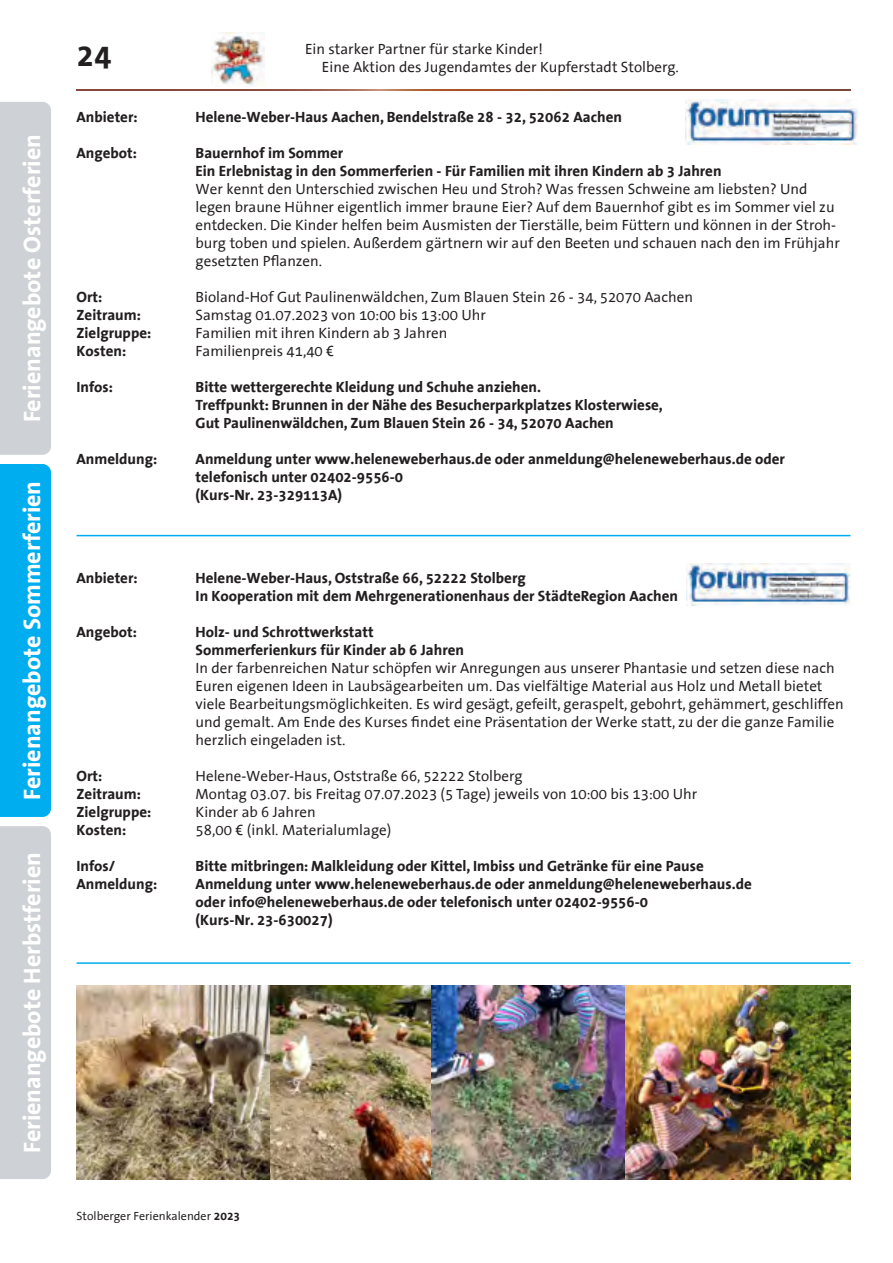
<style>
.page{position:relative;width:893px;height:1263px;background:#fff}
.page>*{position:absolute;margin:0;border:0;box-sizing:border-box;transform-origin:0 0}
.t1{font:700 32.25px "The Sans Office";color:#231f20}
.t2{font:700 24px "The Sans Office";color:#fff}
.t3{font:15px/18px "The Sans Office";color:#231f20}
.t4{font:700 15px/18px "The Sans Office";color:#231f20}
.t5{font:12px "The Sans Office";color:#231f20}
.s1{font-weight:700}
</style>
<div class="page">
<img style="left:212px;top:33px;width:53px;height:53px">
<svg style="left:77px;top:89px;width:773px;height:2px;background:#8e513d"></svg>
<div style="left:0;top:102px;width:51px;height:353px;background:#ced1d5"></div>
<div style="left:0;top:464px;width:51px;height:353px;background:#00aeef"></div>
<div style="left:0;top:826px;width:51px;height:353px;background:#ced1d5"></div>
<img style="left:686px;top:564px;width:164px;height:42px">
<hr style="left:77px;top:535px;width:773px;height:1px;background:#00aeef">
<hr style="left:77px;top:962px;width:773px;height:2px;background:#00aeef">
<img style="left:686px;top:100px;width:171px;height:44px">
<img style="left:77px;top:985px;width:773px;height:194px">
<h2 class="t2" style="left:19px;top:422px;width:290px;rotate:-90deg">Ferienangebote Osterferien</h2>
<h2 class="t2" style="left:19px;top:800px;width:321px;rotate:-90deg">Ferienangebote Sommerferien</h2>
<h2 class="t2" style="left:19px;top:1153px;width:303px;rotate:-90deg">Ferienangebote Herbstferien</h2>
<h1 class="t1" style="left:77px;top:38px;width:37px">24</h1>
<p class="t3" style="left:322px;top:40px;width:359px;text-indent:-17px">Ein starker Partner für starke Kinder!<br>Eine Aktion des Jugendamtes der Kupferstadt Stolberg.</p>
<p class="t4" style="left:77px;top:108px;width:63px">Anbieter:</p>
<p class="t4" style="left:196px;top:108px;width:428px">Helene-Weber-Haus Aachen, Bendelstraße 28 - 32, 52062 Aachen</p>
<p class="t4" style="left:77px;top:144px;width:62px">Angebot:</p>
<p class="t4" style="left:196px;top:144px;width:527px">Bauernhof im Sommer<br>Ein Erlebnistag in den Sommerferien - Für Familien mit ihren Kindern ab 3 Jahren</p>
<p class="t3" style="left:196px;top:180px;width:646px">Wer kennt den Unterschied zwischen Heu und Stroh? Was fressen Schweine am liebsten? Und legen braune Hühner eigentlich immer braune Eier? Auf dem Bauernhof gibt es im Sommer viel zu entdecken. Die Kinder helfen beim Ausmisten der Tierställe, beim Füttern und können in der Stroh&shy;burg toben und spielen. Außerdem gärtnern wir auf den Beeten und schauen nach den im Frühjahr gesetzten Pflanzen.</p>
<p class="t4" style="left:77px;top:288px;width:27px">Ort:</p>
<p class="t3" style="left:196px;top:288px;width:499px">Bioland-Hof Gut Paulinenwäldchen, Zum Blauen Stein 26 - 34, 52070 Aachen</p>
<p class="t4" style="left:77px;top:306px;width:66px">Zeitraum:</p>
<p class="t3" style="left:196px;top:306px;width:292px">Samstag 01.07.2023 von 10:00 bis 13:00 Uhr</p>
<p class="t4" style="left:77px;top:324px;width:76px">Zielgruppe:</p>
<p class="t3" style="left:196px;top:324px;width:253px">Familien mit ihren Kindern ab 3 Jahren</p>
<p class="t4" style="left:77px;top:342px;width:51px">Kosten:</p>
<p class="t3" style="left:196px;top:342px;width:140px">Familienpreis 41,40 €</p>
<p class="t4" style="left:77px;top:378px;width:38px">Infos:</p>
<p class="t4" style="left:196px;top:378px;width:469px">Bitte wettergerechte Kleidung und Schuhe anziehen.<br>Treffpunkt: Brunnen in der Nähe des Besucherparkplatzes Klosterwiese,<br>Gut Paulinenwäldchen, Zum Blauen Stein 26 - 34, 52070 Aachen</p>
<p class="t4" style="left:77px;top:450px;width:82px">Anmeldung:</p>
<p class="t4" style="left:196px;top:450px;width:591px">Anmeldung unter www.heleneweberhaus.de oder anmeldung@heleneweberhaus.de oder telefonisch unter 02402-9556-0<br>(Kurs-Nr. 23-329113A)</p>
<p class="t4" style="left:77px;top:570px;width:63px">Anbieter:</p>
<p class="t4" style="left:196px;top:570px;width:484px">Helene-Weber-Haus, Oststraße 66, 52222 Stolberg<br>In Kooperation mit dem Mehrgenerationenhaus der StädteRegion Aachen</p>
<p class="t4" style="left:77px;top:624px;width:62px">Angebot:</p>
<p class="t4" style="left:196px;top:624px;width:270px">Holz- und Schrottwerkstatt<br>Sommerferienkurs für Kinder ab 6 Jahren</p>
<p class="t3" style="left:196px;top:660px;width:649px">In der farbenreichen Natur schöpfen wir Anregungen aus unserer Phantasie und setzen diese nach Euren eigenen Ideen in Laubsägearbeiten um. Das vielfältige Material aus Holz und Metall bietet viele Bearbeitungsmöglichkeiten. Es wird gesägt, gefeilt, geraspelt, gebohrt, gehämmert, geschliffen und gemalt. Am Ende des Kurses findet eine Präsentation der Werke statt, zu der die ganze Familie herzlich eingeladen ist.</p>
<p class="t4" style="left:77px;top:768px;width:27px">Ort:</p>
<p class="t3" style="left:196px;top:768px;width:329px">Helene-Weber-Haus, Oststraße 66, 52222 Stolberg</p>
<p class="t4" style="left:77px;top:786px;width:66px">Zeitraum:</p>
<p class="t3" style="left:196px;top:786px;width:503px">Montag 03.07. bis Freitag 07.07.2023 (5 Tage) jeweils von 10:00 bis 13:00 Uhr</p>
<p class="t4" style="left:77px;top:804px;width:76px">Zielgruppe:</p>
<p class="t3" style="left:196px;top:804px;width:122px">Kinder ab 6 Jahren</p>
<p class="t4" style="left:77px;top:822px;width:51px">Kosten:</p>
<p class="t3" style="left:196px;top:822px;width:197px">58,00 € (inkl. Materialumlage)</p>
<p class="t4" style="left:77px;top:858px;width:40px">Infos/</p>
<p class="t4" style="left:196px;top:858px;width:510px">Bitte mitbringen: Malkleidung oder Kittel, Imbiss und Getränke für eine Pause</p>
<p class="t4" style="left:77px;top:876px;width:82px">Anmeldung:</p>
<p class="t4" style="left:196px;top:876px;width:558px">Anmeldung unter www.heleneweberhaus.de oder anmeldung@heleneweberhaus.de oder info@heleneweberhaus.de oder telefonisch unter 02402-9556-0<br>(Kurs-Nr. 23-630027)</p>
<p class="t5" style="left:77px;top:1210px;width:165px">Stolberger Ferienkalender <span class="s1">2023</span></p>
</div>
